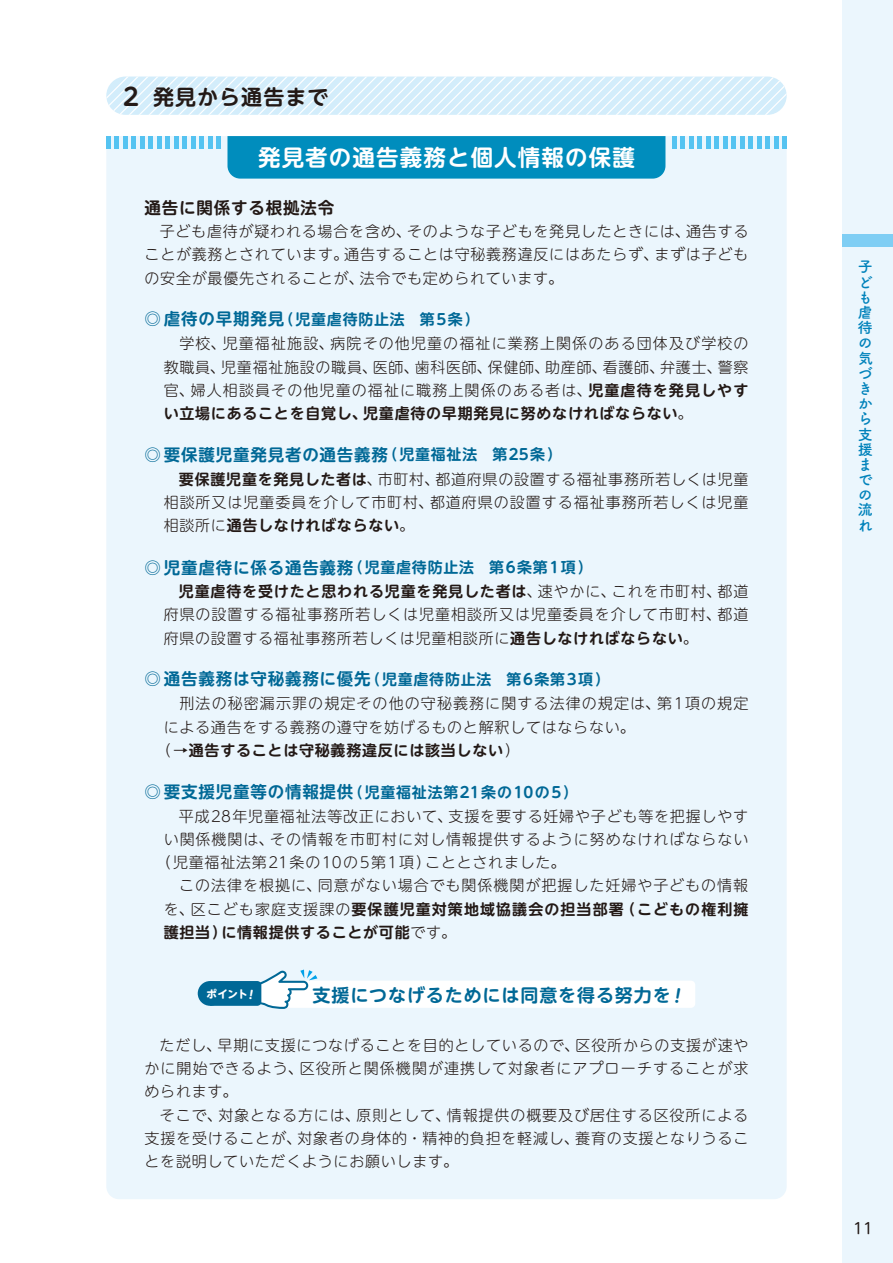
<style>
.page{position:relative;width:893px;height:1263px;background:#fff}
.page>*{position:absolute;margin:0;border:0;box-sizing:border-box;transform-origin:0 0}
.t1{font:700 22.5px "UD Shin M Go Pr 6 N De";letter-spacing:.05em;color:#fff}
.t2{font:700 21px "UD Shin M Go Pr 6 N De";letter-spacing:.05em;color:#231916}
.t3{font:700 18px "UD Shin M Go Pr 6 N De";letter-spacing:.05em;color:#006896}
.t4{font:700 16.5px "UD Shin M Go Pr 6 N De";letter-spacing:.05em;color:#006896}
.t5{font:700 16.5px "UD Shin M Go Pr 6 N De";letter-spacing:.05em;color:#231916}
.t6{font:300 15px/23.2px "UD Shin M Go Pr 6 N";letter-spacing:.06em;color:#231916}
.t7{font:700 15px/24px "UD Shin M Go Pr 6 N De";letter-spacing:.05em;color:#231916}
.t8{font:700 15px "UD Shin M Go Pr 6 N De";letter-spacing:.05em;color:#006896}
.t9{font:700 15px/23.2px "UD Shin M Go Pr 6 N De";letter-spacing:.07em;color:#231916}
.t10{font:700 15px/15.1px "Tsuku A Rd Gothic";color:#0082bb}
.t11{font:15px "UD Shin M Go Pr 6 N";color:#231916}
.t12{font:10.5px "UD Shin M Go Pr 6 N Bold 90 pv RKSJ H";color:#fff}
.s1{font-size:24px}
.s2{font-size:16.5px}
.s3{font-family:"UD Shin M Go Pr 6 N De";font-weight:700}
.s4{font-family:"UD Shin M Go Pr 6 N";font-weight:300}
.s5{font-size:15px}
.s6{font-size:16.5px;color:#006896}
.s7{color:#006896}
</style>
<div class="page">
<div style="left:842px;top:0;width:51px;height:1263px;background:#ebf6fd"></div>
<div style="left:106px;top:136px;width:681px;height:1063px;background:#ebf6fd"></div>
<div style="left:106px;top:136px;width:5px;height:13px;background:#55c3f1"></div>
<hr style="left:115px;top:136px;width:4px;height:13px;background:#55c3f1">
<div style="left:123px;top:136px;width:5px;height:13px;background:#55c3f1"></div>
<hr style="left:132px;top:136px;width:4px;height:13px;background:#55c3f1">
<div style="left:140px;top:136px;width:5px;height:13px;background:#55c3f1"></div>
<hr style="left:149px;top:136px;width:4px;height:13px;background:#55c3f1">
<div style="left:157px;top:136px;width:5px;height:13px;background:#55c3f1"></div>
<hr style="left:166px;top:136px;width:4px;height:13px;background:#55c3f1">
<div style="left:174px;top:136px;width:5px;height:13px;background:#55c3f1"></div>
<hr style="left:183px;top:136px;width:4px;height:13px;background:#55c3f1">
<div style="left:191px;top:136px;width:5px;height:13px;background:#55c3f1"></div>
<hr style="left:200px;top:136px;width:4px;height:13px;background:#55c3f1">
<div style="left:208px;top:136px;width:5px;height:13px;background:#55c3f1"></div>
<hr style="left:217px;top:136px;width:4px;height:13px;background:#55c3f1">
<hr style="left:672px;top:136px;width:4px;height:13px;background:#55c3f1">
<div style="left:680px;top:136px;width:5px;height:13px;background:#55c3f1"></div>
<hr style="left:689px;top:136px;width:4px;height:13px;background:#55c3f1">
<div style="left:697px;top:136px;width:5px;height:13px;background:#55c3f1"></div>
<hr style="left:706px;top:136px;width:4px;height:13px;background:#55c3f1">
<div style="left:714px;top:136px;width:5px;height:13px;background:#55c3f1"></div>
<hr style="left:723px;top:136px;width:4px;height:13px;background:#55c3f1">
<div style="left:731px;top:136px;width:5px;height:13px;background:#55c3f1"></div>
<hr style="left:740px;top:136px;width:4px;height:13px;background:#55c3f1">
<div style="left:748px;top:136px;width:5px;height:13px;background:#55c3f1"></div>
<hr style="left:757px;top:136px;width:4px;height:13px;background:#55c3f1">
<div style="left:765px;top:136px;width:5px;height:13px;background:#55c3f1"></div>
<hr style="left:774px;top:136px;width:4px;height:13px;background:#55c3f1">
<div style="left:782px;top:136px;width:5px;height:13px;background:#55c3f1"></div>
<div style="left:227px;top:136px;width:438px;height:43px;background:#008dbd"></div>
<div style="left:274px;top:981px;width:421px;height:27px;background:#fff;border-radius:4px"></div>
<div style="left:198px;top:981px;width:24px;height:25px;background:#006896;border-radius:50%"></div>
<svg style="left:106px;top:77px;width:681px;height:38px"></svg>
<div style="left:842px;top:234px;width:51px;height:13px;background:#7fcef4"></div>
<svg style="left:210px;top:969px;width:107px;height:40px"></svg>
<h2 class="t2" style="left:123px;top:79px;width:207px"><span class="s1">2</span> 発見から通告まで</h2>
<h1 class="t1" style="left:258px;top:138px;width:378px">発見者の通告義務と個人情報の保護</h1>
<p class="t5" style="left:145px;top:194px;width:191px">通告に関係する根拠法令</p>
<p class="t6" style="left:145px;top:219px;width:605px;text-align:justify">　子ども虐待が疑われる場合を含め、そのような子どもを発見したときには、通告することが義務とされています。通告することは守秘義務違反にはあたらず、まずは子どもの安全が最優先されることが、法令でも定められています。</p>
<p class="t8" style="left:145px;top:306px;width:337px"><span class="s2">◎虐待の早期発見</span>（児童虐待防止法　第5条）</p>
<p class="t6" style="left:164px;top:331px;width:586px;text-align:justify">　学校、児童福祉施設、病院その他児童の福祉に業務上関係のある団体及び学校の教職員、児童福祉施設の職員、医師、歯科医師、保健師、助産師、看護師、弁護士、警察官、婦人相談員その他児童の福祉に職務上関係のある者は、<span class="s3">児童虐待を発見しやす</span></p>
<p class="t7" style="left:164px;top:400px;width:530px">い立場にあることを自覚し、児童虐待の早期発見に努めなければならない<span class="s4">。</span></p>
<p class="t4" style="left:145px;top:440px;width:419px">◎要保護児童発見者の通告義務<span class="s5">（児童福祉法　第25条）</span></p>
<p class="t6" style="left:164px;top:467px;width:586px;text-align:right"><span class="s3">要保護児童を発見した者は</span>、市町村、都道府県の設置する福祉事務所若しくは児童相談所又は児童委員を介して市町村、都道府県の設置する福祉事務所若しくは児童</p>
<p class="t7" style="left:164px;top:513px;width:252px"><span class="s4">相談所に</span>通告しなければならない<span class="s4">。</span></p>
<p class="t7" style="left:179px;top:554px;width:571px;text-indent:-34px"><span class="s6">◎児童虐待に係る通告義務</span><span class="s7">（児童虐待防止法　第6条第1項）<br></span>児童虐待を受けたと思われる児童を発見した者は<span class="s4">、速やかに、これを市町村、都道</span></p>
<p class="t6" style="left:164px;top:602px;width:586px">府県の設置する福祉事務所若しくは児童相談所又は児童委員を介して市町村、都道府県の設置する福祉事務所若しくは児童相談所に<span class="s3">通告しなければならない</span>。</p>
<p class="t8" style="left:145px;top:666px;width:467px"><span class="s2">◎通告義務は守秘義務に優先</span>（児童虐待防止法　第6条第3項）</p>
<p class="t6" style="left:164px;top:691px;width:586px">　刑法の秘密漏示罪の規定その他の守秘義務に関する法律の規定は、第1項の規定による通告をする義務の遵守を妨げるものと解釈してはならない。</p>
<p class="t7" style="left:156px;top:737px;width:365px"><span class="s4">（</span>→通告することは守秘義務違反には該当しない<span class="s4">）</span></p>
<p class="t8" style="left:145px;top:779px;width:435px"><span class="s2">◎要支援児童等の情報提供</span>（児童福祉法第21条の10の5）</p>
<p class="t6" style="left:164px;top:803px;width:586px">　平成28年児童福祉法等改正において、支援を要する妊婦や子ども等を把握しやす</p>
<p class="t6" style="left:164px;top:827px;width:586px">い関係機関は、その情報を市町村に対し情報提供するように努めなければならない</p>
<p class="t6" style="left:156px;top:850px;width:411px">（児童福祉法第21条の10の5第1項）こととされました。</p>
<p class="t6" style="left:164px;top:873px;width:586px">　この法律を根拠に、同意がない場合でも関係機関が把握した妊婦や子どもの情報</p>
<p class="t9" style="left:164px;top:896px;width:586px"><span class="s4">を、区こども家庭支援課の</span>要保護児童対策地域協議会の担当部署（こどもの権利擁護担当）に情報提供することが可能<span class="s4">です。</span></p>
<p class="t12" style="left:206px;top:984px;width:43px">ポイント</p>
<p class="t3" style="left:313px;top:980px;width:360px">支援につなげるためには同意を得る努力を</p>
<p class="t6" style="left:145px;top:1033px;width:605px">　ただし、早期に支援につなげることを目的としているので、区役所からの支援が速やかに開始できるよう、区役所と関係機関が連携して対象者にアプローチすることが求められます。<br>　そこで、対象となる方には、原則として、情報提供の概要及び居住する区役所による支援を受けることが、対象者の身体的・精神的負担を軽減し、養育の支援となりうることを説明していただくようにお願いします。</p>
<p class="t10" style="left:858px;top:258px;width:16px">子ども虐待の気づきから支援までの流れ</p>
<p class="t11" style="left:853px;top:1215px;width:21px">11</p>
</div>
